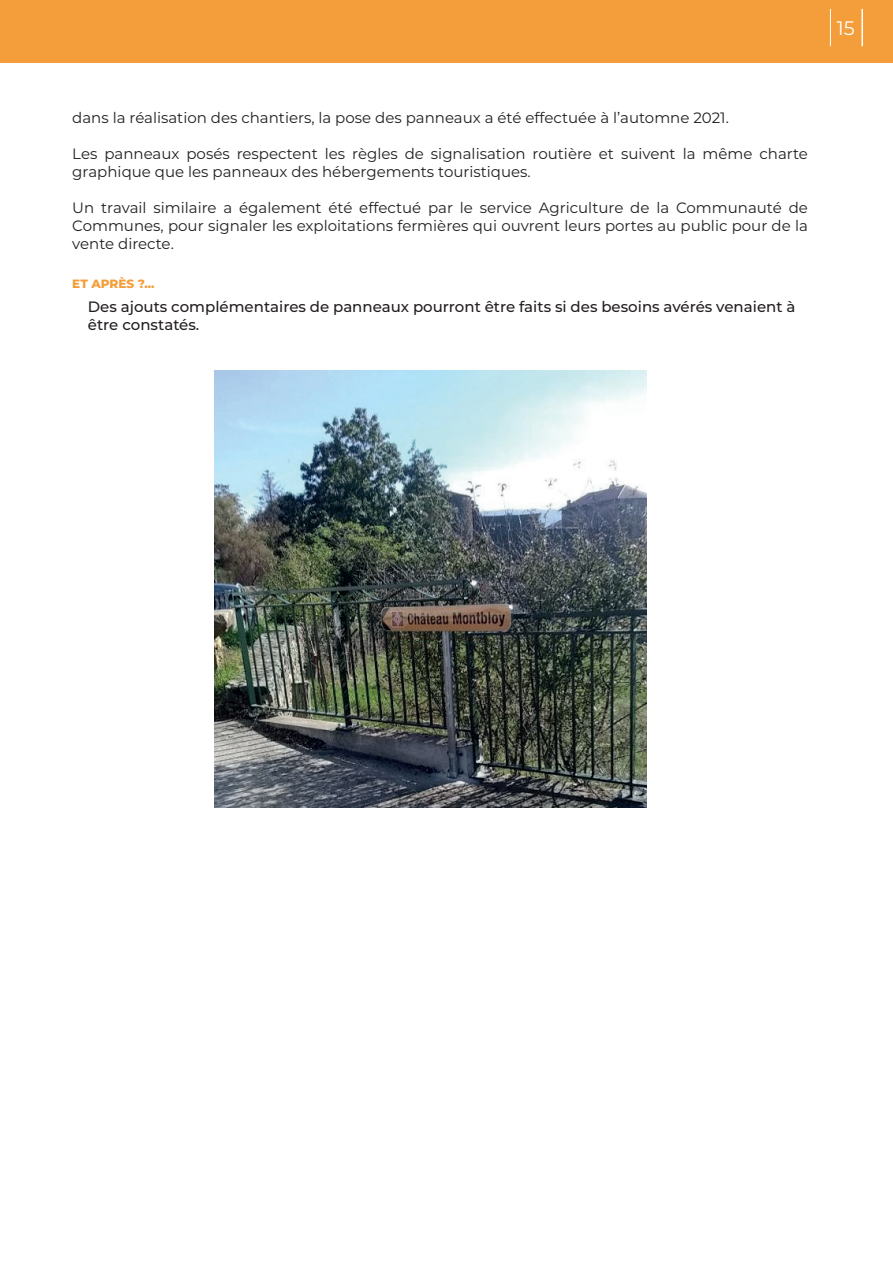
<style>
.page{position:relative;width:893px;height:1263px;background:#fff}
.page>*{position:absolute;margin:0;border:0;box-sizing:border-box;transform-origin:0 0}
.t1{font:19.5px "Montserrat";color:#fff}
.t2{font:15px/18px "Montserrat";color:#231f20}
.t3{font:500 15px/18px "Montserrat";color:#231f20}
.t4{font:800 12px "Montserrat";color:#f49e3b}
</style>
<div class="page">
<div style="left:0;top:0;width:893px;height:63px;background:#f49e3b"></div>
<hr style="left:861px;top:9px;width:2px;height:37px;background:#fff">
<hr style="left:830px;top:9px;width:1px;height:37px;background:#fff">
<img style="left:215px;top:371px;width:431px;height:437px">
<h1 class="t1" style="left:837px;top:14px;width:20px">15</h1>
<p class="t2" style="left:72px;top:108px;width:658px">dans la réalisation des chantiers, la pose des panneaux a été effectuée à l’automne 2021.</p>
<p class="t2" style="left:72px;top:144px;width:737px">Les panneaux posés respectent les règles de signalisation routière et suivent la même charte graphique que les panneaux des hébergements touristiques.</p>
<p class="t2" style="left:72px;top:198px;width:737px;text-align:justify">Un travail similaire a également été effectué par le service Agriculture de la Communauté de Communes, pour signaler les exploitations fermières qui ouvrent leurs portes au public pour de la vente directe.</p>
<p class="t4" style="left:72px;top:275px;width:84px">ET APRÈS ?...</p>
<p class="t3" style="left:88px;top:297px;width:709px">Des ajouts complémentaires de panneaux pourront être faits si des besoins avérés venaient à être constatés.</p>
</div>
